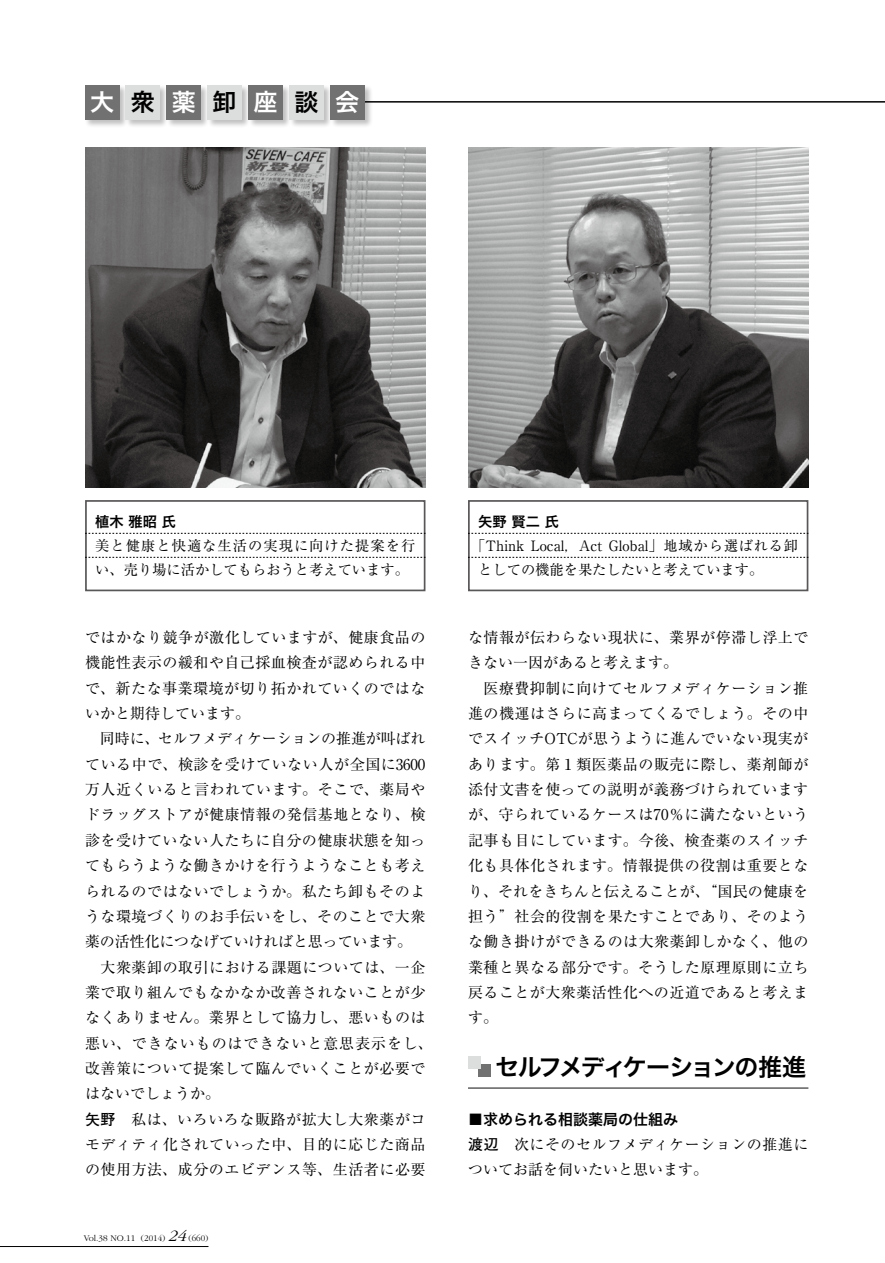
<style>
.page{position:relative;width:885px;height:1263px;background:#fff}
.page>*{position:absolute;margin:0;border:0;box-sizing:border-box;transform-origin:0 0}
.t1{font:24px "Hira Kaku Pro W6";letter-spacing:-.095em;color:#000}
.t2{font:24px "Hira Kaku Pro W6";letter-spacing:.7em;color:#fff}
.t3{font:15px/25.3px "Ryumin Pro";letter-spacing:.035em;color:#000}
.t4{font:15px "Hira Kaku Pro W6";color:#000}
.t5{font:14.25px/24px "Ryumin Pro";color:#000}
.t6{font:14.25px/24px "Ryumin Pro";letter-spacing:.07em;color:#000}
.t7{font:14.25px "Hira Kaku Pro W6";color:#000}
.t8{font:300 9px "Garamond";color:#000}
.s1{color:#000}
.s2{font-family:"Futo Go B101 Pro";font-weight:700}
.s3{font-style:italic;font-size:16.5px}
</style>
<div class="page">
<hr style="left:0;top:1246px;width:208px;height:1px;background:#000">
<div style="left:468px;top:500px;width:340px;height:91px;border:2px solid #595757"></div>
<svg style="left:468px;top:533px;width:340px;height:1px"></svg>
<svg style="left:468px;top:557px;width:340px;height:1px"></svg>
<div style="left:85px;top:500px;width:340px;height:91px;border:2px solid #595757"></div>
<svg style="left:85px;top:533px;width:340px;height:1px"></svg>
<svg style="left:85px;top:557px;width:340px;height:1px"></svg>
<img style="left:468px;top:147px;width:340px;height:340px">
<img style="left:85px;top:147px;width:340px;height:340px">
<div style="left:477px;top:1064px;width:13px;height:12px;background:#727172"></div>
<div style="left:468px;top:1056px;width:12px;height:13px;background:#dcdddd"></div>
<hr style="left:468px;top:1087px;width:340px;height:2px;background:#727172">
<hr style="left:340px;top:101px;width:544px;height:2px;background:#000">
<div style="left:85px;top:85px;width:43px;height:43px;background:#000;opacity:.25"></div>
<div style="left:85px;top:85px;width:34px;height:34px;background:#727172"></div>
<div style="left:125px;top:85px;width:44px;height:43px;background:#000;opacity:.25"></div>
<div style="left:126px;top:85px;width:34px;height:34px;background:#dcdddd"></div>
<div style="left:166px;top:85px;width:43px;height:43px;background:#000;opacity:.25"></div>
<div style="left:167px;top:85px;width:34px;height:34px;background:#727172"></div>
<div style="left:207px;top:85px;width:43px;height:43px;background:#000;opacity:.25"></div>
<div style="left:207px;top:85px;width:35px;height:34px;background:#dcdddd"></div>
<div style="left:248px;top:85px;width:43px;height:43px;background:#000;opacity:.25"></div>
<div style="left:248px;top:85px;width:34px;height:34px;background:#727172"></div>
<div style="left:289px;top:85px;width:43px;height:43px;background:#000;opacity:.25"></div>
<div style="left:289px;top:85px;width:34px;height:34px;background:#dcdddd"></div>
<div style="left:330px;top:85px;width:43px;height:43px;background:#000;opacity:.25"></div>
<div style="left:330px;top:85px;width:34px;height:34px;background:#727172"></div>
<h1 class="t2" style="left:90px;top:80px;width:270px">大<span class="s1">衆</span>薬<span class="s1">卸</span>座<span class="s1">談</span>会</h1>
<p class="t7" style="left:95px;top:509px;width:82px">植木 雅昭 氏</p>
<p class="t6" style="left:95px;top:533px;width:321px">美と健康と快適な生活の実現に向けた提案を行い、売り場に活かしてもらおうと考えています。</p>
<p class="t7" style="left:478px;top:509px;width:82px">矢野 賢二 氏</p>
<p class="t5" style="left:478px;top:533px;width:321px;text-indent:-7px">「Think Local，Act Global」地域から選ばれる卸としての機能を果たしたいと考えています。</p>
<p class="t3" style="left:85px;top:624px;width:349px">ではかなり競争が激化していますが、健康食品の機能性表示の緩和や自己採血検査が認められる中で、新たな事業環境が切り拓かれていくのではないかと期待しています。<br>　同時に、セルフメディケーションの推進が叫ばれている中で、検診を受けていない人が全国に3600万人近くいると言われています。そこで、薬局やドラッグストアが健康情報の発信基地となり、検診を受けていない人たちに自分の健康状態を知ってもらうような働きかけを行うようなことも考えられるのではないでしょうか。私たち卸もそのような環境づくりのお手伝いをし、そのことで大衆薬の活性化につなげていければと思っています。<br>　大衆薬卸の取引における課題については、一企業で取り組んでもなかなか改善されないことが少なくありません。業界として協力し、悪いものは悪い、できないものはできないと意思表示をし、改善策について提案して臨んでいくことが必要ではないでしょうか。<br><span class="s2">矢野</span>　私は、いろいろな販路が拡大し大衆薬がコモディティ化されていった中、目的に応じた商品の使用方法、成分のエビデンス等、生活者に必要</p>
<p class="t3" style="left:468px;top:624px;width:342px">な情報が伝わらない現状に、業界が停滞し浮上できない一因があると考えます。<br>　医療費抑制に向けてセルフメディケーション推進の機運はさらに高まってくるでしょう。その中でスイッチOTCが思うように進んでいない現実があります。第１類医薬品の販売に際し、薬剤師が添付文書を使っての説明が義務づけられていますが、守られているケースは70％に満たないという記事も目にしています。今後、検査薬のスイッチ化も具体化されます。情報提供の役割は重要となり、それをきちんと伝えることが、“国民の健康を担う”社会的役割を果たすことであり、そのような働き掛けができるのは大衆薬卸しかなく、他の業種と異なる部分です。そうした原理原則に立ち戻ることが大衆薬活性化への近道であると考えます。</p>
<h1 class="t1" style="left:495px;top:1045px;width:313px">セルフメディケーションの推進</h1>
<p class="t4" style="left:468px;top:1105px;width:211px">■求められる相談薬局の仕組み</p>
<p class="t3" style="left:468px;top:1131px;width:342px"><span class="s2">渡辺</span>　次にそのセルフメディケーションの推進についてお話を伺いたいと思います。</p>
<p class="t8" style="left:84px;top:1233px;width:126px">Vol.38 NO.11 (2014) <span class="s3">24</span> (660)</p>
</div>
